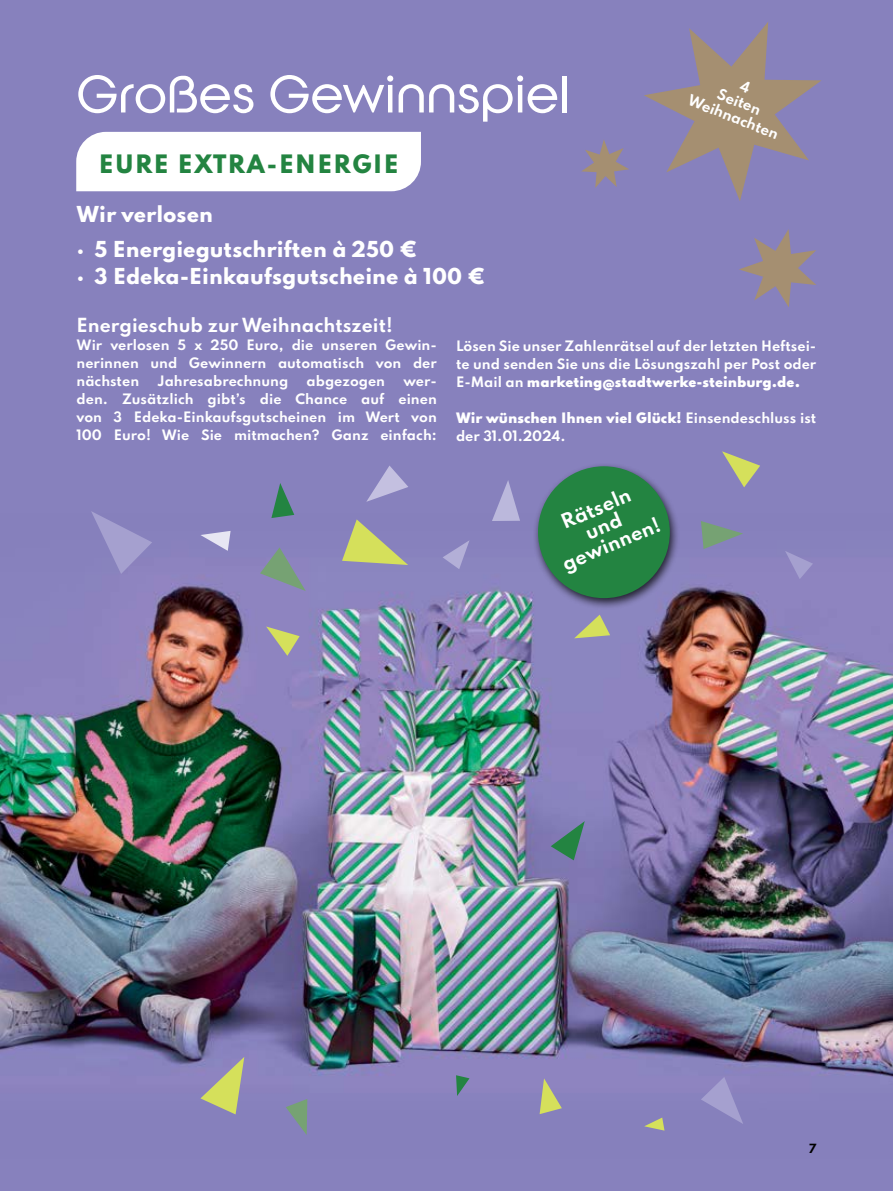
<style>
.page{position:relative;width:893px;height:1191px;background:#fff}
.page>*{position:absolute;margin:0;border:0;box-sizing:border-box;transform-origin:0 0}
.t1{font:300 51px "Qualy";color:#fff}
.t2{font:800 22.5px "Spartan";letter-spacing:.06em;color:#238441}
.t3{font:800 19.5px/34.5px "Spartan";color:#fff}
.t4{font:700 18px/19.5px "Spartan";color:#fff;text-align:center}
.t5{font:700 17.25px "Spartan";color:#fff}
.t6{font:700 13.5px "Spartan";color:#fff}
.t7{font:700 12.75px/18px "Spartan";color:#fff;text-align:justify}
.t8{font:700 11.25px "Spartan";color:#000}
.s1{font-weight:900}
</style>
<div class="page">
<img style="left:0;top:572px;width:893px;height:515px">
<div style="left:0;top:0;width:893px;height:572px;background:#8781bd"></div>
<div style="left:0;top:1087px;width:893px;height:104px;background:#8781bd"></div>
<svg style="left:551px;top:821px;width:34px;height:39px"></svg>
<svg style="left:701px;top:521px;width:42px;height:28px"></svg>
<svg style="left:91px;top:511px;width:61px;height:63px"></svg>
<svg style="left:342px;top:519px;width:66px;height:46px"></svg>
<svg style="left:443px;top:541px;width:26px;height:28px"></svg>
<svg style="left:266px;top:626px;width:34px;height:30px"></svg>
<svg style="left:540px;top:1078px;width:22px;height:36px"></svg>
<svg style="left:260px;top:547px;width:46px;height:44px"></svg>
<svg style="left:271px;top:483px;width:23px;height:35px"></svg>
<svg style="left:201px;top:531px;width:30px;height:20px"></svg>
<svg style="left:722px;top:451px;width:38px;height:36px"></svg>
<svg style="left:492px;top:480px;width:28px;height:41px"></svg>
<svg style="left:366px;top:466px;width:42px;height:36px"></svg>
<svg style="left:200px;top:1056px;width:44px;height:58px"></svg>
<svg style="left:785px;top:551px;width:28px;height:28px"></svg>
<svg style="left:286px;top:1099px;width:21px;height:36px"></svg>
<svg style="left:644px;top:1117px;width:20px;height:13px"></svg>
<svg style="left:701px;top:1077px;width:42px;height:47px"></svg>
<svg style="left:574px;top:614px;width:36px;height:24px"></svg>
<svg style="left:456px;top:1075px;width:13px;height:21px"></svg>
<svg style="left:581px;top:139px;width:48px;height:49px"></svg>
<svg style="left:739px;top:229px;width:77px;height:78px"></svg>
<div style="left:532px;top:462px;width:148px;height:148px;background:#000;opacity:.75"></div>
<div style="left:538px;top:466px;width:132px;height:132px;background:#238441;border-radius:50%"></div>
<div style="left:76px;top:132px;width:345px;height:59px;background:#fff"></div>
<svg style="left:644px;top:22px;width:178px;height:179px"></svg>
<h1 class="t1" style="left:77px;top:64px;width:495px">Großes Gewinnspiel</h1>
<h2 class="t2" style="left:99px;top:147px;width:301px">EURE EXTRA-ENERGIE</h2>
<h3 class="t3" style="left:77px;top:197px;width:342px">Wir verlosen<br>· 5 Energiegutschriften à 250 €</h3>
<h3 class="t3" style="left:77px;top:258px;width:410px">· 3 Edeka-Einkaufsgutscheine à 100 €</h3>
<p class="t6" style="left:722px;top:84px;width:47px;rotate:21deg">Seiten</p>
<p class="t6" style="left:692px;top:90px;width:97px;rotate:21deg">Weihnachten</p>
<h3 class="t5" style="left:77px;top:312px;width:318px">Energieschub zur Weihnachtszeit!</h3>
<p class="t7" style="left:77px;top:335px;width:362px">Wir verlosen 5 x 250 Euro, die unseren Gewin&shy;nerinnen und Gewinnern automatisch von der nächsten</p>
<p class="t7" style="left:157px;top:371px;width:132px">Jahresabrechnung</p>
<p class="t7" style="left:307px;top:371px;width:80px">abgezogen</p>
<p class="t7" style="left:77px;top:371px;width:362px;text-indent:327px">wer&shy;den. Zusätzlich gibt’s die Chance auf einen von 3 Edeka-Einkaufsgutscheinen im Wert von 100 Euro! Wie Sie mitmachen? Ganz einfach:</p>
<p class="t7" style="left:456px;top:337px;width:362px">Lösen Sie unser Zahlenrätsel auf der letzten Heftsei&shy;te und senden Sie uns die Lösungszahl per Post oder E-Mail an <span class="s1">marketing@stadtwerke-steinburg.de.</span></p>
<p class="t7" style="left:456px;top:409px;width:362px"><span class="s1">Wir wünschen Ihnen viel Glück!</span> Einsendeschluss ist der 31.01.2024.</p>
<h3 class="t4" style="left:544px;top:519px;width:106px;rotate:-23deg">Rätseln und gewinnen!</h3>
<p class="t8" style="left:809px;top:1139px;width:9px">7</p>
</div>
